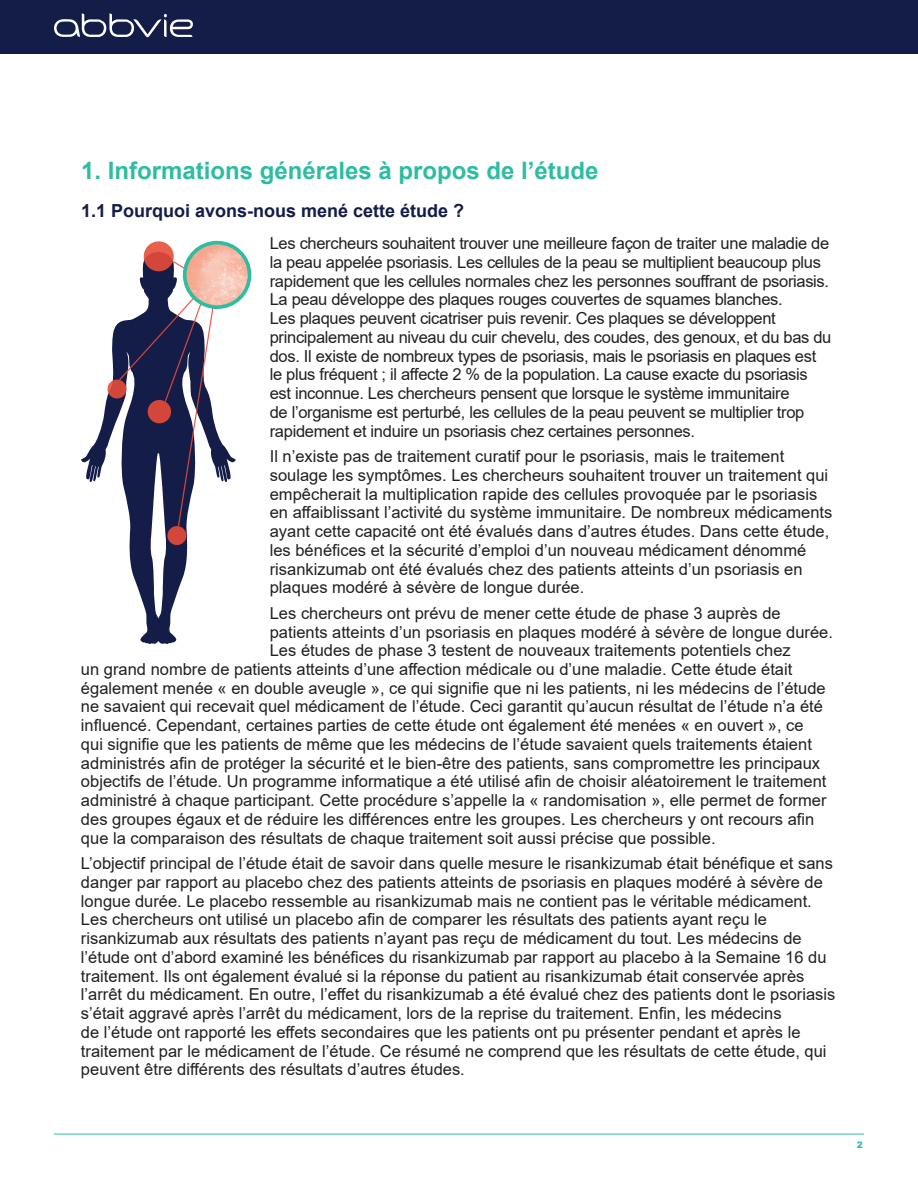
<style>
.page{position:relative;width:918px;height:1188px;background:#fff}
.page>*{position:absolute;margin:0;border:0;box-sizing:border-box;transform-origin:0 0}
.t1{font:700 24px "Arial";color:#2ebca2}
.t2{font:700 18px "Arial";color:#141c48}
.t3{font:16.5px/18.8px "Arial";color:#231f20}
.t4{font:16.5px/18.8px "Arial";letter-spacing:-.02em;color:#231f20}
.t5{font:900 9px "Arial";color:#33bda3}
</style>
<div class="page">
<div style="left:0;top:0;width:918px;height:54px;background:#141c48"></div>
<svg style="left:54px;top:13px;width:139px;height:24px"></svg>
<hr style="left:54px;top:1134px;width:810px;height:1px;background:#2ebca2">
<svg style="left:81px;top:252px;width:155px;height:392px"></svg>
<svg style="left:107px;top:380px;width:19px;height:19px"></svg>
<svg style="left:167px;top:526px;width:19px;height:19px"></svg>
<svg style="left:144px;top:241px;width:30px;height:30px"></svg>
<svg style="left:171px;top:260px;width:15px;height:10px"></svg>
<svg style="left:118px;top:296px;width:97px;height:231px"></svg>
<img style="left:185px;top:243px;width:65px;height:64px;border-radius:32px">
<div style="left:183px;top:241px;width:68px;height:68px;border:4px solid #2ebca2;border-radius:50%"></div>
<h1 class="t1" style="left:81px;top:154px;width:519px">1. Informations générales à propos de l’étude</h1>
<p class="t2" style="left:81px;top:198px;width:385px">1.1 Pourquoi avons-nous mené cette étude ?</p>
<p class="t4" style="left:270px;top:234px;width:563px">Les chercheurs souhaitent trouver une meilleure façon de traiter une maladie de la peau appelée psoriasis. Les cellules de la peau se multiplient beaucoup plus rapidement que les cellules normales chez les personnes souffrant de psoriasis.<br>La peau développe des plaques rouges couvertes de squames blanches.<br>Les plaques peuvent cicatriser puis revenir. Ces plaques se développent principalement au niveau du cuir chevelu, des coudes, des genoux, et du bas du dos. Il existe de nombreux types de psoriasis, mais le psoriasis en plaques est le plus fréquent ; il affecte 2 % de la population. La cause exacte du psoriasis est inconnue. Les chercheurs pensent que lorsque le système immunitaire<br>de l’organisme est perturbé, les cellules de la peau peuvent se multiplier trop rapidement et induire un psoriasis chez certaines personnes.</p>
<p class="t3" style="left:270px;top:447px;width:564px">Il n’existe pas de traitement curatif pour le psoriasis, mais le traitement soulage les symptômes. Les chercheurs souhaitent trouver un traitement qui empêcherait la multiplication rapide des cellules provoquée par le psoriasis en affaiblissant l’activité du système immunitaire. De nombreux médicaments ayant cette capacité ont été évalués dans d’autres études. Dans cette étude, les bénéfices et la sécurité d’emploi d’un nouveau médicament dénommé risankizumab ont été évalués chez des patients atteints d’un psoriasis en plaques modéré à sévère de longue durée.</p>
<p class="t3" style="left:270px;top:603px;width:512px">Les chercheurs ont prévu de mener cette étude de phase 3 auprès de</p>
<p class="t3" style="left:270px;top:622px;width:565px">patients atteints d’un psoriasis en plaques modéré à sévère de longue durée.</p>
<p class="t3" style="left:270px;top:641px;width:522px">Les études de phase 3 testent de nouveaux traitements potentiels chez</p>
<p class="t3" style="left:81px;top:660px;width:713px">un grand nombre de patients atteints d’une affection médicale ou d’une maladie. Cette étude était</p>
<p class="t3" style="left:81px;top:678px;width:746px">également menée « en double aveugle », ce qui signifie que ni les patients, ni les médecins de l’étude</p>
<p class="t3" style="left:81px;top:697px;width:743px">ne savaient qui recevait quel médicament de l’étude. Ceci garantit qu’aucun résultat de l’étude n’a été</p>
<p class="t3" style="left:81px;top:716px;width:724px">influencé. Cependant, certaines parties de cette étude ont également été menées « en ouvert », ce</p>
<p class="t3" style="left:81px;top:735px;width:732px">qui signifie que les patients de même que les médecins de l’étude savaient quels traitements étaient</p>
<p class="t3" style="left:81px;top:753px;width:741px">administrés afin de protéger la sécurité et le bien-être des patients, sans compromettre les principaux</p>
<p class="t3" style="left:81px;top:772px;width:747px">objectifs de l’étude. Un programme informatique a été utilisé afin de choisir aléatoirement le traitement</p>
<p class="t3" style="left:81px;top:791px;width:747px">administré à chaque participant. Cette procédure s’appelle la « randomisation », elle permet de former</p>
<p class="t3" style="left:81px;top:810px;width:735px">des groupes égaux et de réduire les différences entre les groupes. Les chercheurs y ont recours afin</p>
<p class="t3" style="left:81px;top:828px;width:636px">que la comparaison des résultats de chaque traitement soit aussi précise que possible.</p>
<p class="t3" style="left:81px;top:854px;width:756px">L’objectif principal de l’étude était de savoir dans quelle mesure le risankizumab était bénéfique et sans danger par rapport au placebo chez des patients atteints de psoriasis en plaques modéré à sévère de longue durée. Le placebo ressemble au risankizumab mais ne contient pas le véritable médicament.<br>Les chercheurs ont utilisé un placebo afin de comparer les résultats des patients ayant reçu le risankizumab aux résultats des patients n’ayant pas reçu de médicament du tout. Les médecins de l’étude ont d’abord examiné les bénéfices du risankizumab par rapport au placebo à la Semaine 16 du traitement. Ils ont également évalué si la réponse du patient au risankizumab était conservée après l’arrêt du médicament. En outre, l’effet du risankizumab a été évalué chez des patients dont le psoriasis s’était aggravé après l’arrêt du médicament, lors de la reprise du traitement. Enfin, les médecins<br>de l’étude ont rapporté les effets secondaires que les patients ont pu présenter pendant et après le traitement par le médicament de l’étude. Ce résumé ne comprend que les résultats de cette étude, qui peuvent être différents des résultats d’autres études.</p>
<p class="t5" style="left:857px;top:1138px;width:8px">2</p>
</div>
